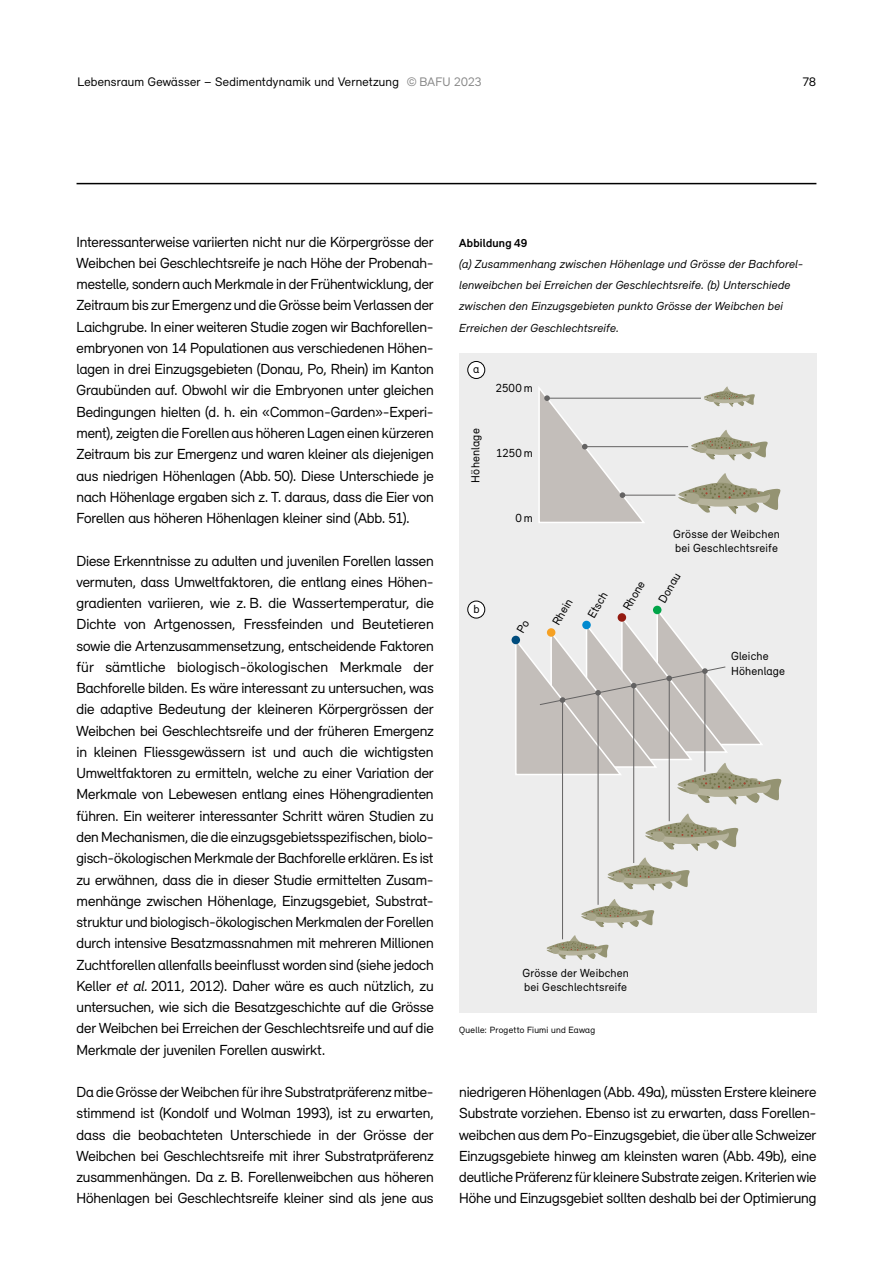
<style>
.page{position:relative;width:893px;height:1263px;background:#fff}
.page>*{position:absolute;margin:0;border:0;box-sizing:border-box;transform-origin:0 0}
._07_Grundtext{font:15px/21.3px "Relevant";letter-spacing:-.01em;color:#000;text-align:justify}
.t1{font:12.75px "Relevant";letter-spacing:.015em;color:#000}
._08_Legende_Text{font:italic 12px/21.3px "Relevant";letter-spacing:.02em;color:#000}
.t2{font:12px/14.4px "Relevant";letter-spacing:.015em;color:#000}
._08_Legende_Titel{font:700 12px "Relevant";letter-spacing:.02em;color:#000}
._08_Quelle{font:9.3px "Relevant";letter-spacing:.025em;color:#000}
.s1{color:#878787}
.s2{font-style:italic}
</style>
<div class="page">
<hr style="left:77px;top:183px;width:739px;height:1px;background:#000">
<div style="left:459px;top:353px;width:357px;height:659px;background:#ededed"></div>
<svg style="left:678px;top:473px;width:103px;height:41px"></svg>
<hr style="left:562px;top:700px;width:1px;height:239px;background:#646363">
<hr style="left:598px;top:693px;width:1px;height:212px;background:#646363">
<hr style="left:633px;top:686px;width:1px;height:177px;background:#646363">
<hr style="left:622px;top:495px;width:53px;height:1px;background:#646363">
<hr style="left:585px;top:446px;width:103px;height:1px;background:#646363">
<hr style="left:547px;top:398px;width:154px;height:1px;background:#646363">
<svg style="left:538px;top:387px;width:108px;height:136px"></svg>
<hr style="left:669px;top:678px;width:1px;height:143px;background:#646363">
<div style="left:468px;top:361px;width:17px;height:17px;background:#fff;border-radius:50%"></div>
<div style="left:468px;top:361px;width:17px;height:18px;border:1px solid #000;border-radius:50%"></div>
<div style="left:468px;top:601px;width:17px;height:17px;background:#fff;border-radius:50%"></div>
<div style="left:468px;top:601px;width:17px;height:17px;border:1px solid #000;border-radius:50%"></div>
<svg style="left:691px;top:430px;width:77px;height:31px"></svg>
<svg style="left:704px;top:386px;width:51px;height:21px"></svg>
<svg style="left:645px;top:813px;width:93px;height:38px"></svg>
<svg style="left:607px;top:857px;width:83px;height:34px"></svg>
<svg style="left:546px;top:898px;width:108px;height:62px"></svg>
<div style="left:512px;top:636px;width:8px;height:8px;background:#004c7d;border-radius:50%"></div>
<svg style="left:514px;top:606px;width:268px;height:199px"></svg>
<p class="t1" style="left:77px;top:74px;width:406px">Lebensraum Gewässer – Sedimentdynamik und Vernetzung <span class="s1">© BAFU 2023</span></p>
<p class="t1" style="left:802px;top:74px;width:15px">78</p>
<p class="_07_Grundtext" style="left:77px;top:231px;width:359px;text-align:left">Interessanterweise variierten nicht nur die Körpergrösse der Weibchen bei Geschlechtsreife je nach Höhe der Probenah&shy;mestelle, sondern auch Merkmale in der Frühentwicklung, der Zeitraum bis zur Emergenz und die Grösse beim Verlassen der Laichgrube. In einer weiteren Studie zogen wir Bachforellen&shy;embryonen von 14 Populationen aus verschiedenen Höhen&shy;lagen in drei Einzugsgebieten (Donau, Po, Rhein) im Kanton Graubünden auf. Obwohl wir die Embryonen unter gleichen Bedingungen hielten (d. h. ein «Common-Garden»-Experi&shy;ment), zeigten die Forellen aus höheren Lagen einen kürzeren Zeitraum bis zur Emergenz und waren kleiner als diejenigen aus niedrigen Höhenlagen (Abb. 50). Diese Unterschiede je nach Höhenlage ergaben sich z. T. daraus, dass die Eier von Forellen aus höheren Höhenlagen kleiner sind (Abb. 51).</p>
<p class="_07_Grundtext" style="left:77px;top:550px;width:359px">Diese Erkenntnisse zu adulten und juvenilen Forellen lassen vermuten, dass Umweltfaktoren, die entlang eines Höhen&shy;gradienten variieren, wie z. B. die Wassertemperatur, die Dichte von Artgenossen, Fressfeinden und Beutetieren sowie die Artenzusammensetzung, entscheidende Faktoren für sämtliche biologisch-ökologischen Merkmale der Bachforelle bilden. Es wäre interessant zu untersuchen, was die adaptive Bedeutung der kleineren Körpergrössen der Weibchen bei Geschlechtsreife und der früheren Emergenz in kleinen Fliessgewässern ist und auch die wichtigsten Umweltfaktoren zu ermitteln, welche zu einer Variation der Merkmale von Lebewesen entlang eines Höhengradienten führen. Ein weiterer interessanter Schritt wären Studien zu den Mechanismen, die die einzugsgebietsspezifischen, biolo&shy;gisch-ökologischen Merkmale der Bachforelle erklären. Es ist zu erwähnen, dass die in dieser Studie ermittelten Zusam&shy;menhänge zwischen Höhenlage, Einzugsgebiet, Substrat&shy;struktur und biologisch-ökologischen Merkmalen der Forellen durch intensive Besatzmassnahmen mit mehreren Millionen Zuchtforellen allenfalls beeinflusst worden sind (siehe jedoch Keller <span class="s2">et al.</span> 2011, 2012). Daher wäre es auch nützlich, zu untersuchen, wie sich die Besatzgeschichte auf die Grösse der Weibchen bei Erreichen der Geschlechtsreife und auf die Merkmale der juvenilen Forellen auswirkt.</p>
<p class="_07_Grundtext" style="left:77px;top:1081px;width:359px">Da die Grösse der Weibchen für ihre Substratpräferenz mitbe&shy;stimmend ist (Kondolf und Wolman 1993), ist zu erwarten, dass die beobachteten Unterschiede in der Grösse der Weibchen bei Geschlechtsreife mit ihrer Substratpräferenz zusammenhängen. Da z. B. Forellenweibchen aus höheren Höhenlagen bei Geschlechtsreife kleiner sind als jene aus</p>
<p class="_07_Grundtext" style="left:459px;top:1081px;width:359px">niedrigeren Höhenlagen (Abb. 49a), müssten Erstere kleinere Substrate vorziehen. Ebenso ist zu erwarten, dass Forellen&shy;weibchen aus dem Po-Einzugsgebiet, die über alle Schweizer Einzugsgebiete hinweg am kleinsten waren (Abb. 49b), eine deutliche Präferenz für kleinere Substrate zeigen. Kriterien wie Höhe und Einzugsgebiet sollten deshalb bei der Optimierung</p>
<p class="_08_Legende_Titel" style="left:459px;top:235px;width:70px">Abbildung 49</p>
<p class="_08_Legende_Text" style="left:459px;top:252px;width:346px">(a) Zusammenhang zwischen Höhenlage und Grösse der Bachforel&shy;lenweibchen bei Erreichen der Geschlechtsreife. (b) Unterschiede zwischen den Einzugsgebieten punkto Grösse der Weibchen bei Erreichen der Geschlechtsreife.</p>
<p class="t2" style="left:473px;top:361px;width:8px">a</p>
<p class="t2" style="left:496px;top:380px;width:39px">2500 m</p>
<p class="t2" style="left:468px;top:483px;width:56px;rotate:-90deg">Höhenlage</p>
<p class="t2" style="left:496px;top:445px;width:38px">1250 m</p>
<p class="t2" style="left:515px;top:511px;width:19px">0m</p>
<p class="t2" style="left:673px;top:526px;width:108px">Grösse der Weibchen bei Geschlechtsreife</p>
<p class="t2" style="left:549px;top:621px;width:30px;rotate:-60deg">Rhein</p>
<p class="t2" style="left:584px;top:613px;width:30px;rotate:-60deg">Etsch</p>
<p class="t2" style="left:619px;top:606px;width:34px;rotate:-60deg">Rhone</p>
<p class="t2" style="left:655px;top:598px;width:34px;rotate:-60deg">Donau</p>
<p class="t2" style="left:473px;top:601px;width:8px">b</p>
<p class="t2" style="left:731px;top:649px;width:56px">Gleiche<br>Höhenlage</p>
<p class="t2" style="left:522px;top:965px;width:108px">Grösse der Weibchen bei Geschlechtsreife</p>
<p class="_08_Quelle" style="left:459px;top:1025px;width:137px">Quelle: Progetto Fiumi und Eawag</p>
</div>
